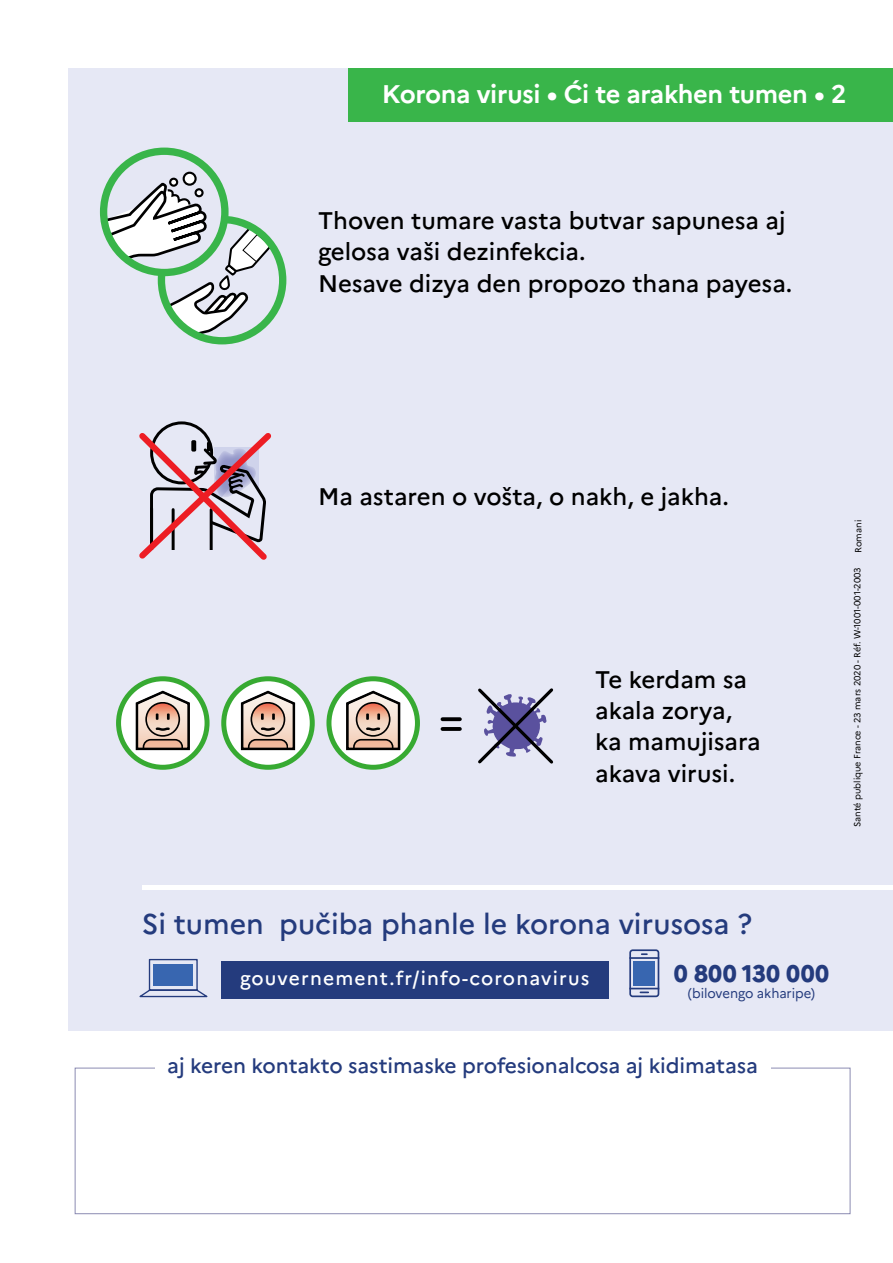
<style>
.page{position:relative;width:893px;height:1263px;background:#fff}
.page>*{position:absolute;margin:0;border:0;box-sizing:border-box;transform-origin:0 0}
.t1{font:500 28.5px "Marianne";color:#243b7d}
.t2{font:700 25.5px "Marianne";letter-spacing:-.015em;color:#fff}
.t3{font:500 24px/31.5px "Marianne";color:#000}
.t4{font:800 24px "Marianne";letter-spacing:.015em;color:#243b7d}
.t5{font:500 21px "Marianne";letter-spacing:-.005em;color:#243b7d}
.t6{font:500 19.2px "Marianne";letter-spacing:.06em;color:#fff}
.t7{font:13.5px "Marianne";letter-spacing:-.01em;color:#243b7d}
.t8{font:9px "Marianne";color:#000}
</style>
<div class="page">
<div style="left:68px;top:68px;width:825px;height:962px;background:#e6e8f5"></div>
<div style="left:75px;top:1068px;width:775px;height:146px;border:1px solid #8b8bb2"></div>
<svg style="left:104px;top:151px;width:121px;height:121px"></svg>
<div style="left:184px;top:173px;width:12px;height:12px;background:#fff;border-radius:50%"></div>
<div style="left:183px;top:172px;width:14px;height:14px;border:2px solid #000;border-radius:50%"></div>
<div style="left:169px;top:178px;width:9px;height:9px;border:2px solid #000;border-radius:50%"></div>
<svg style="left:104px;top:181px;width:178px;height:160px"></svg>
<div style="left:100px;top:148px;width:129px;height:128px;border:7px solid #39b54a;border-radius:50%"></div>
<div style="left:150px;top:421px;width:63px;height:63px;border:3px solid #000;border-radius:50%"></div>
<svg style="left:139px;top:427px;width:132px;height:133px"></svg>
<svg style="left:442px;top:717px;width:18px;height:4px"></svg>
<svg style="left:442px;top:727px;width:18px;height:4px"></svg>
<svg style="left:478px;top:688px;width:76px;height:76px"></svg>
<svg style="left:119px;top:679px;width:88px;height:88px;background:#dbefda"></svg>
<div style="left:116px;top:676px;width:94px;height:94px;border:5px solid #37aa32;border-radius:50%"></div>
<svg style="left:134px;top:689px;width:57px;height:81px;background:#bdb5a5"></svg>
<svg style="left:224px;top:679px;width:88px;height:88px;background:#dcf0db"></svg>
<div style="left:221px;top:676px;width:94px;height:94px;border:5px solid #37aa32;border-radius:50%"></div>
<svg style="left:240px;top:689px;width:56px;height:81px;background:#bdb4a4"></svg>
<svg style="left:329px;top:679px;width:88px;height:88px;background:#dbefda"></svg>
<div style="left:326px;top:676px;width:94px;height:94px;border:5px solid #37aa32;border-radius:50%"></div>
<svg style="left:345px;top:689px;width:57px;height:81px;background:#bdb5a5"></svg>
<div style="left:142px;top:885px;width:751px;height:5px;background:#fff"></div>
<div style="left:155px;top:1057px;width:615px;height:35px;background:#fff"></div>
<svg style="left:139px;top:958px;width:69px;height:40px"></svg>
<div style="left:154px;top:964px;width:39px;height:22px;background:#3866b0"></div>
<hr style="left:629px;top:957px;width:30px;height:2px;background:#243b7d">
<div style="left:629px;top:949px;width:30px;height:48px;border:2px solid #243b7d;border-radius:3px"></div>
<hr style="left:629px;top:988px;width:30px;height:1px;background:#243b7d">
<svg style="left:640px;top:991px;width:8px;height:2px"></svg>
<div style="left:633px;top:961px;width:22px;height:25px;background:#3866b0"></div>
<div style="left:221px;top:961px;width:387px;height:37px;background:#243b7d"></div>
<div style="left:349px;top:68px;width:544px;height:54px;background:#39b54a"></div>
<p class="t2" style="left:382px;top:79px;width:466px">Korona virusi • Ći te arakhen tumen • 2</p>
<p class="t3" style="left:318px;top:204px;width:476px">Thoven tumare vasta butvar sapunesa aj gelosa vaši dezinfekcia.<br>Nesave dizya den propozo thana payesa.</p>
<p class="t3" style="left:318px;top:481px;width:412px">Ma astaren o vošta, o nakh, e jakha.</p>
<p class="t3" style="left:595px;top:663px;width:167px">Te kerdam sa akala zorya, ka mamujisara akava virusi.</p>
<p class="t8" style="left:853px;top:553px;width:35px;rotate:-90deg">Romani</p>
<p class="t8" style="left:852px;top:827px;width:261px;rotate:-90deg">Santé publique France - 23 mars 2020 - Réf. W-1001-001-2003</p>
<p class="t1" style="left:142px;top:906px;width:612px">Si tumen pučiba phanle le korona virusosa ?</p>
<p class="t6" style="left:240px;top:966px;width:351px">gouvernement.fr/info-coronavirus</p>
<p class="t4" style="left:674px;top:958px;width:157px">0 800 130 000</p>
<p class="t7" style="left:688px;top:985px;width:129px">(bilovengo akharipe)</p>
<p class="t5" style="left:167px;top:1052px;width:592px">aj keren kontakto sastimaske profesionalcosa aj kidimatasa</p>
</div>
